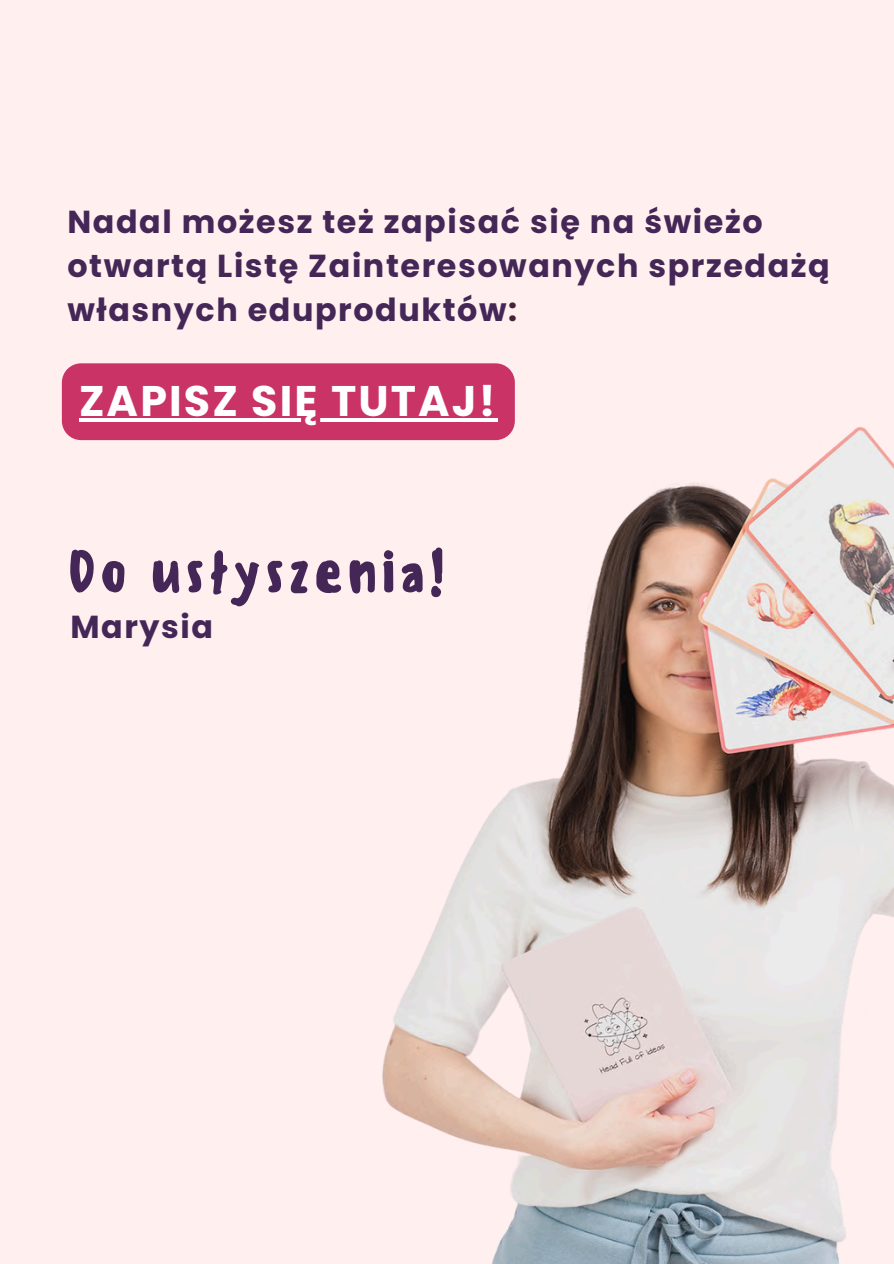
<style>
.page{position:relative;width:894px;height:1264px;background:#fff}
.page>*{position:absolute;margin:0;border:0;box-sizing:border-box;transform-origin:0 0}
.t1{font:500 56.85px "Sensei";letter-spacing:.05em;color:#442757}
.t2{font:700 42.75px "Poppins";letter-spacing:.05em;color:#fff}
.t3{font:700 31.8px/43.8px "Poppins";letter-spacing:.05em;color:#442757}
.s1{color:#442334}
</style>
<div class="page">
<div style="left:0;top:0;width:893px;height:1263px;background:#ffefef"></div>
<img style="left:291px;top:377px;width:602px;height:886px">
<div style="left:62px;top:363px;width:452px;height:77px;background:#ca3365"></div>
<hr style="left:79px;top:418px;width:418px;height:3px;background:#fff">
<p class="t3" style="left:67px;top:200px;width:763px">Nadal możesz też zapisać się na świeżo otwartą Listę Zainteresowanych sprzedażą własnych eduproduktów<span class="s1">:</span></p>
<h2 class="t2" style="left:79px;top:371px;width:418px">ZAPISZ SIĘ TUTAJ!</h2>
<h1 class="t1" style="left:67px;top:538px;width:379px">Do usłyszenia!</h1>
<p class="t3" style="left:70px;top:605px;width:144px">Marysia</p>
</div>
